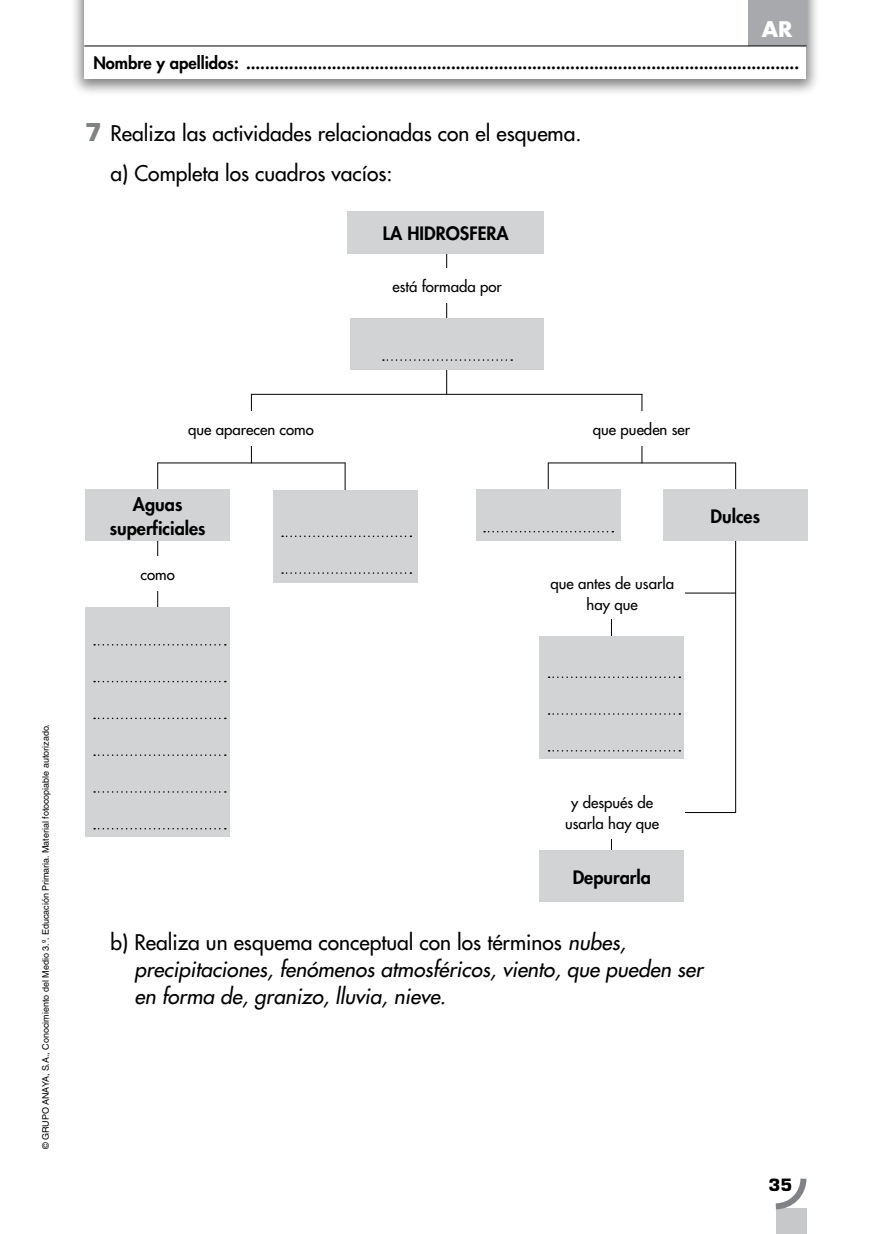
<style>
.page{position:relative;width:893px;height:1234px;background:#fff}
.page>*{position:absolute;margin:0;border:0;box-sizing:border-box;transform-origin:0 0}
.texto_general{font:italic 500 21px/27px "Futura Std";color:#000}
.texto_general-2{font:500 21px "Futura Std";color:#000}
.t1{font:700 21px "Futura Std";color:#fff}
.ENUNCIADOS{font:800 18px/24px "Futura Std";color:#000;text-align:center}
.t2{font:800 16.5px "Futura Std";color:#000}
.t3{font:700 16.5px "Eurostile LT Std";color:#000}
.ENUNCIADOS-2{font:500 15px/21px "Futura Std";color:#000;text-align:center}
.t4{font:9px "Helvetica LT Std";color:#000}
.s1{font-family:"Eurostile LT Std";font-weight:700;font-size:24px;color:#808285}
.s2{font-style:normal}
</style>
<div class="page">
<div style="left:776px;top:1208px;width:30px;height:25px;background:#c7c8ca"></div>
<svg style="left:775px;top:1178px;width:32px;height:33px"></svg>
<div style="left:70px;top:0;width:750px;height:97px;background:#000;opacity:.5"></div>
<div style="left:84px;top:0;width:722px;height:79px;background:#fff"></div>
<div style="left:748px;top:0;width:58px;height:46px;background:#a7a9ac"></div>
<hr style="left:84px;top:46px;width:722px;height:1px;background:#000">
<hr style="left:251px;top:394px;width:1px;height:69px;background:#000">
<hr style="left:446px;top:232px;width:1px;height:162px;background:#000">
<hr style="left:642px;top:394px;width:1px;height:69px;background:#000">
<div style="left:348px;top:211px;width:196px;height:42px;background:#d1d3d4"></div>
<hr style="left:251px;top:394px;width:391px;height:1px;background:#000">
<hr style="left:157px;top:462px;width:1px;height:327px;background:#000">
<hr style="left:548px;top:462px;width:1px;height:56px;background:#000">
<hr style="left:345px;top:462px;width:1px;height:53px;background:#000">
<hr style="left:735px;top:462px;width:1px;height:350px;background:#000">
<hr style="left:158px;top:462px;width:187px;height:1px;background:#000">
<hr style="left:548px;top:462px;width:188px;height:1px;background:#000">
<hr style="left:606px;top:592px;width:130px;height:1px;background:#000">
<hr style="left:606px;top:812px;width:130px;height:1px;background:#000">
<hr style="left:611px;top:592px;width:1px;height:130px;background:#000">
<hr style="left:611px;top:812px;width:1px;height:76px;background:#000">
<div style="left:85px;top:490px;width:145px;height:51px;background:#d1d3d4"></div>
<div style="left:476px;top:490px;width:144px;height:51px;background:#d1d3d4"></div>
<svg style="left:484px;top:531px;width:129px;height:1px"></svg>
<div style="left:350px;top:318px;width:194px;height:51px;background:#d1d3d4"></div>
<svg style="left:383px;top:359px;width:129px;height:2px"></svg>
<div style="left:663px;top:490px;width:144px;height:51px;background:#d1d3d4"></div>
<div style="left:273px;top:490px;width:144px;height:92px;background:#d1d3d4"></div>
<svg style="left:282px;top:535px;width:129px;height:2px"></svg>
<svg style="left:282px;top:572px;width:129px;height:1px"></svg>
<div style="left:85px;top:606px;width:145px;height:230px;background:#d1d3d4"></div>
<svg style="left:94px;top:644px;width:132px;height:1px"></svg>
<svg style="left:94px;top:680px;width:132px;height:2px"></svg>
<svg style="left:94px;top:717px;width:132px;height:2px"></svg>
<svg style="left:94px;top:754px;width:132px;height:1px"></svg>
<svg style="left:94px;top:791px;width:132px;height:1px"></svg>
<svg style="left:94px;top:828px;width:132px;height:1px"></svg>
<div style="left:540px;top:636px;width:144px;height:122px;background:#d1d3d4"></div>
<svg style="left:549px;top:676px;width:131px;height:1px"></svg>
<svg style="left:549px;top:713px;width:131px;height:1px"></svg>
<svg style="left:549px;top:750px;width:131px;height:1px"></svg>
<div style="left:540px;top:850px;width:144px;height:51px;background:#d1d3d4"></div>
<div style="left:154px;top:411px;width:194px;height:34px;background:#fff"></div>
<div style="left:545px;top:411px;width:193px;height:34px;background:#fff"></div>
<div style="left:350px;top:269px;width:194px;height:34px;background:#fff"></div>
<div style="left:85px;top:556px;width:145px;height:34px;background:#fff"></div>
<div style="left:540px;top:567px;width:144px;height:51px;background:#fff"></div>
<div style="left:540px;top:786px;width:144px;height:51px;background:#fff"></div>
<p class="t1" style="left:762px;top:15px;width:32px">AR</p>
<p class="t2" style="left:93px;top:52px;width:707px">Nombre y apellidos: ....................................................................................................................</p>
<p class="texto_general-2" style="left:85px;top:120px;width:498px"><span class="s1">7</span> Realiza las actividades relacionadas con el esquema.</p>
<p class="texto_general-2" style="left:111px;top:160px;width:284px">a) Completa los cuadros vacíos:</p>
<p class="ENUNCIADOS" style="left:383px;top:221px;width:127px">LA HIDROSFERA</p>
<p class="ENUNCIADOS-2" style="left:392px;top:276px;width:111px">está formada por</p>
<p class="t4" style="left:41px;top:1148px;width:426px;rotate:-90deg">© GRUPO ANAYA, S.A., Conocimiento del Medio 3.º. Educación Primaria. Material fotocopiable autorizado.</p>
<p class="ENUNCIADOS-2" style="left:188px;top:419px;width:127px">que aparecen como</p>
<p class="ENUNCIADOS-2" style="left:593px;top:419px;width:99px">que pueden ser</p>
<p class="ENUNCIADOS" style="left:110px;top:492px;width:97px">Aguas superficiales</p>
<p class="ENUNCIADOS" style="left:710px;top:504px;width:51px">Dulces</p>
<p class="ENUNCIADOS-2" style="left:141px;top:564px;width:36px">como</p>
<p class="ENUNCIADOS-2" style="left:550px;top:572px;width:125px">que antes de usarla hay que</p>
<p class="ENUNCIADOS-2" style="left:565px;top:792px;width:96px">y después de usarla hay que</p>
<p class="ENUNCIADOS" style="left:573px;top:864px;width:80px">Depurarla</p>
<p class="texto_general" style="left:134px;top:929px;width:570px;text-indent:-24px"><span class="s2">b) Realiza un esquema conceptual con los términos</span> nubes, precipitaciones, fenómenos atmosféricos, viento, que pueden ser en forma de, granizo, lluvia, nieve.</p>
<p class="t3" style="left:768px;top:1174px;width:25px">35</p>
</div>
